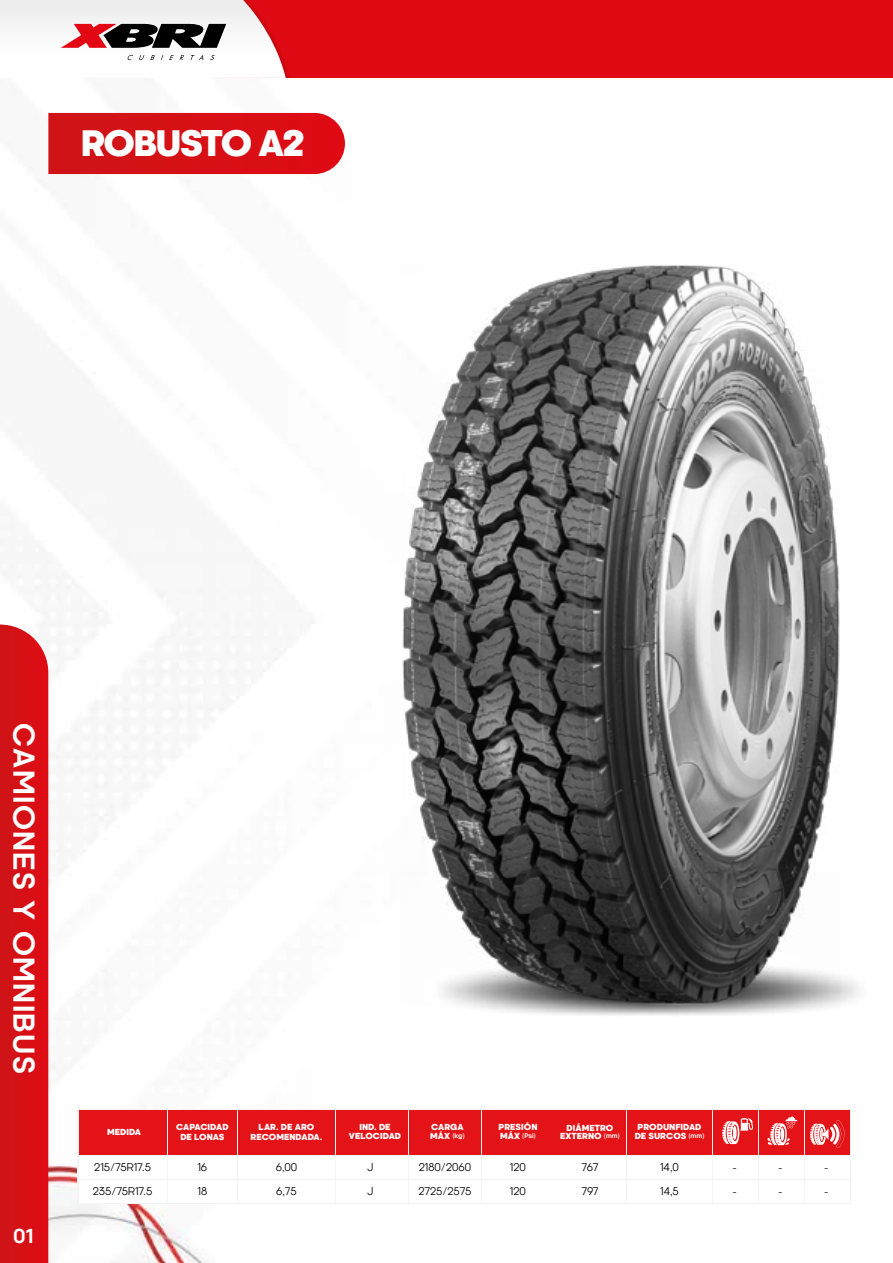
<style>
.page{position:relative;width:893px;height:1263px;background:#fff}
.page>*{position:absolute;margin:0;border:0;box-sizing:border-box;transform-origin:0 0}
.t1{font:800 34.35px "Kamerik 105";letter-spacing:-.06em;color:#fff}
.t2{font:700 28.2px "Kamerik 105";letter-spacing:.05em;color:#fff}
.t3{font:700 18.75px "Kamerik 105";color:#fff}
.t4{font:10.5px "Kamerik 105";color:#000}
.t5{font:9.45px "Kamerik 105";color:#000}
.t6{font:800 8.1px/8.7px "Kamerik 105";color:#fff;text-align:center}
.t7{font:700 6.15px "Kamerik 105";color:#fff}
.s1{font-weight:800;font-size:8.1px}
</style>
<div class="page">
<img style="left:4px;top:112px;width:311px;height:1151px">
<div style="left:218px;top:0;width:675px;height:78px;background:#df0a14"></div>
<div style="left:48px;top:113px;width:297px;height:61px;background:#d61016"></div>
<svg style="left:0;top:0;width:286px;height:78px"></svg>
<div style="left:0;top:624px;width:48px;height:639px;background:#d61016"></div>
<div style="left:78px;top:1178px;width:773px;height:26px;background:#fff"></div>
<div style="left:78px;top:1155px;width:773px;height:25px;background:#fff"></div>
<svg style="left:78px;top:1109px;width:773px;height:46px;fill:#f3f3f4"></svg>
<div style="left:79px;top:1110px;width:87px;height:44px;background:#e31317"></div>
<div style="left:168px;top:1110px;width:68px;height:44px;background:#e31317"></div>
<div style="left:238px;top:1110px;width:97px;height:44px;background:#e31317"></div>
<div style="left:482px;top:1110px;width:71px;height:44px;background:#e31317"></div>
<div style="left:554px;top:1110px;width:71px;height:44px;background:#e31317"></div>
<div style="left:336px;top:1110px;width:72px;height:44px;background:#e31317"></div>
<div style="left:409px;top:1110px;width:71px;height:44px;background:#e31317"></div>
<div style="left:627px;top:1110px;width:85px;height:44px;background:#e31317"></div>
<div style="left:713px;top:1110px;width:44px;height:44px;background:#e31317"></div>
<svg style="left:722px;top:1118px;width:31px;height:26px"></svg>
<div style="left:759px;top:1110px;width:44px;height:44px;background:#e31317"></div>
<div style="left:805px;top:1110px;width:44px;height:44px;background:#e31317"></div>
<svg style="left:767px;top:1116px;width:30px;height:30px"></svg>
<svg style="left:810px;top:1120px;width:35px;height:28px"></svg>
<img style="left:402px;top:265px;width:458px;height:750px">
<h1 class="t1" style="left:81px;top:122px;width:226px">ROBUSTO A2</h1>
<h2 class="t2" style="left:40px;top:723px;width:352px;rotate:90deg">CAMIONES Y OMNIBUS</h2>
<h3 class="t3" style="left:13px;top:1226px;width:22px">01</h3>
<p class="t6" style="left:107px;top:1127px;width:36px">MEDIDA</p>
<p class="t6" style="left:176px;top:1122px;width:54px;line-height:9.8px">CAPACIDAD<br>DE LONAS</p>
<p class="t6" style="left:251px;top:1122px;width:73px;line-height:9.8px">LAR. DE ARO<br>RECOMENDADA.</p>
<p class="t6" style="left:498px;top:1123px;width:41px">PRESIÓN</p>
<p class="t7" style="left:500px;top:1132px;width:37px"><span class="s1">MÁX</span> (Psi)</p>
<p class="t6" style="left:560px;top:1123px;width:61px">DIÁMETRO<br>EXTERNO <sup>(mm)</sup></p>
<p class="t6" style="left:349px;top:1123px;width:54px">IND. DE<br>VELOCIDAD</p>
<p class="t6" style="left:635px;top:1123px;width:71px">PRODUNFIDAD<br>DE SURCOS <sup>(mm)</sup></p>
<p class="t4" style="left:660px;top:1161px;width:20px">14,0</p>
<p class="t4" style="left:660px;top:1185px;width:20px">14,5</p>
<p class="t6" style="left:431px;top:1123px;width:34px">CARGA</p>
<p class="t7" style="left:430px;top:1132px;width:36px"><span class="s1">MÁX</span> (kg)</p>
<p class="t4" style="left:94px;top:1161px;width:58px">215/75R17.5</p>
<p class="t4" style="left:93px;top:1185px;width:61px">235/75R17.5</p>
<p class="t4" style="left:276px;top:1161px;width:23px">6,00</p>
<p class="t4" style="left:276px;top:1185px;width:22px">6,75</p>
<p class="t4" style="left:419px;top:1161px;width:54px">2180/2060</p>
<p class="t4" style="left:418px;top:1185px;width:55px">2725/2575</p>
<p class="t4" style="left:510px;top:1161px;width:17px">120</p>
<p class="t4" style="left:510px;top:1185px;width:17px">120</p>
<p class="t4" style="left:198px;top:1161px;width:11px">16</p>
<p class="t4" style="left:198px;top:1185px;width:11px">18</p>
<p class="t4" style="left:368px;top:1161px;width:7px">J</p>
<p class="t4" style="left:368px;top:1185px;width:7px">J</p>
<p class="t4" style="left:582px;top:1161px;width:18px">767</p>
<p class="t4" style="left:581px;top:1185px;width:19px">797</p>
<p class="t5" style="left:732px;top:1162px;width:6px">-</p>
<p class="t5" style="left:732px;top:1186px;width:6px">-</p>
<p class="t5" style="left:778px;top:1162px;width:6px">-</p>
<p class="t5" style="left:778px;top:1186px;width:6px">-</p>
<p class="t5" style="left:824px;top:1162px;width:6px">-</p>
<p class="t5" style="left:824px;top:1186px;width:6px">-</p>
</div>
